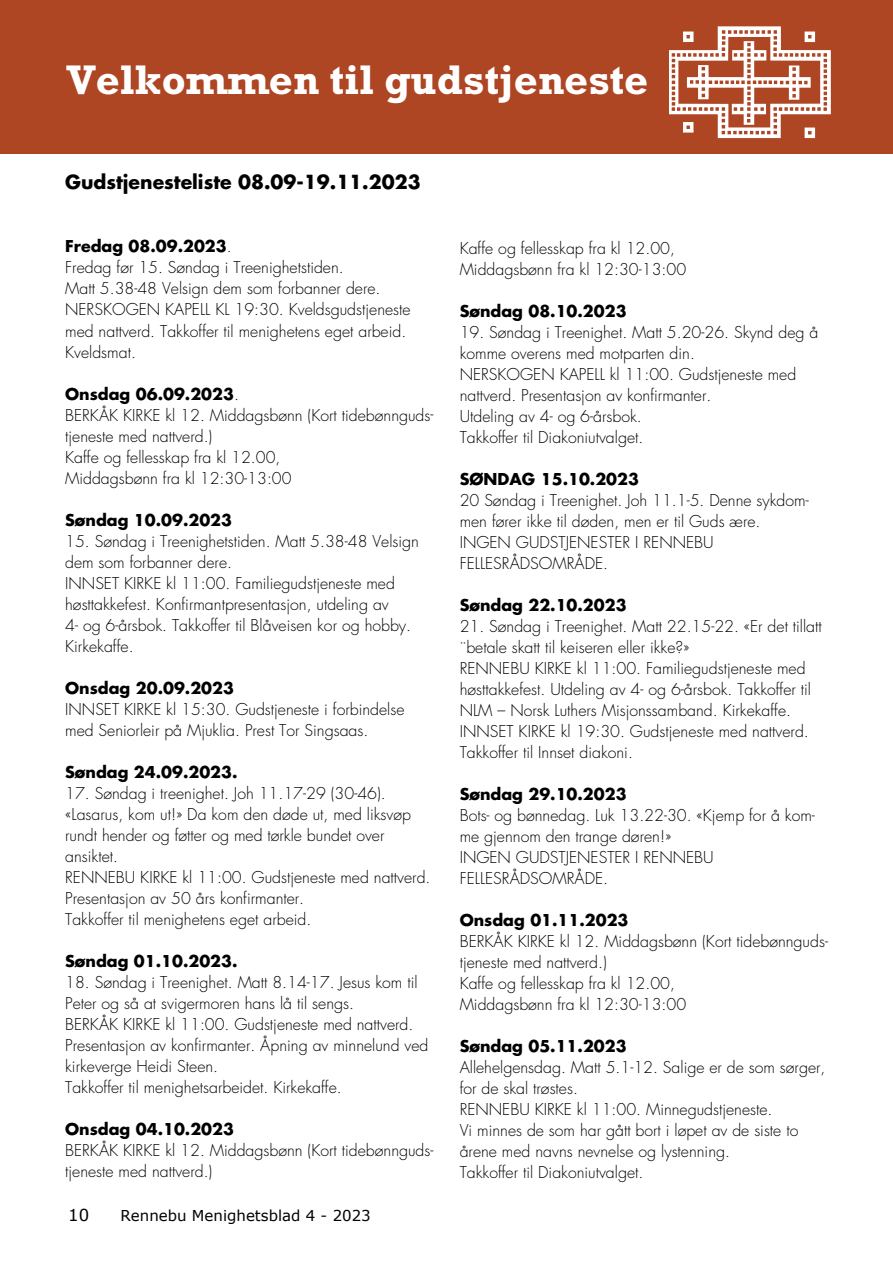
<style>
.page{position:relative;width:893px;height:1263px;background:#fff}
.page>*{position:absolute;margin:0;border:0;box-sizing:border-box;transform-origin:0 0}
.t1{font:700 42px "Rockwell";color:#fff}
.t2{font:700 18.9px "Futura";color:#000}
.t3{font:16.5px "Verdana";color:#000}
.t4{font:300 15.9px/21px "Futura";color:#000}
.t5{font:700 15.9px "Futura";color:#000}
.t6{font:15px "Verdana";color:#000}
.s1{font-weight:700}
</style>
<div class="page">
<div style="left:0;top:0;width:893px;height:153px;background:#ae4523"></div>
<svg style="left:670px;top:26px;width:161px;height:112px"></svg>
<h1 class="t1" style="left:66px;top:55px;width:583px">Velkommen til gudstjeneste</h1>
<p class="t2" style="left:65px;top:169px;width:357px">Gudstjenesteliste 08.09-19.11.2023</p>
<p class="t4" style="left:65px;top:237px;width:347px"><span class="s1">Fredag 08.09.2023</span>.<br>Fredag før 15. Søndag i Treenighetstiden.<br>Matt 5.38-48 Velsign dem som forbanner dere.<br>NERSKOGEN KAPELL KL 19:30. Kveldsgudstjeneste med nattverd. Takkoffer til menighetens eget arbeid.<br>Kveldsmat.</p>
<p class="t4" style="left:65px;top:384px;width:370px"><span class="s1">Onsdag 06.09.2023</span>.<br>BERKÅK KIRKE kl 12. Middagsbønn (Kort tidebønnguds&shy;tjeneste med nattverd.)<br>Kaffe og fellesskap fra kl 12.00,<br>Middagsbønn fra kl 12:30-13:00</p>
<p class="t5" style="left:65px;top:508px;width:168px">Søndag 10.09.2023</p>
<p class="t4" style="left:65px;top:531px;width:355px">15. Søndag i Treenighetstiden. Matt 5.38-48 Velsign dem som forbanner dere.<br>INNSET KIRKE kl 11:00. Familiegudstjeneste med høsttakkefest. Konfirmantpresentasjon, utdeling av<br>4- og 6-årsbok. Takkoffer til Blåveisen kor og hobby.<br>Kirkekaffe.</p>
<p class="t5" style="left:65px;top:676px;width:170px">Onsdag 20.09.2023</p>
<p class="t4" style="left:65px;top:699px;width:341px">INNSET KIRKE kl 15:30. Gudstjeneste i forbindelse med Seniorleir på Mjuklia. Prest Tor Singsaas.</p>
<p class="t5" style="left:65px;top:760px;width:174px">Søndag 24.09.2023.</p>
<p class="t4" style="left:65px;top:783px;width:367px">17. Søndag i treenighet. Joh 11.17-29 (30-46). «Lasarus, kom ut!» Da kom den døde ut, med liksvøp rundt hender og føtter og med tørkle bundet over ansiktet.<br>RENNEBU KIRKE kl 11:00. Gudstjeneste med nattverd.<br>Presentasjon av 50 års konfirmanter.<br>Takkoffer til menighetens eget arbeid.</p>
<p class="t5" style="left:65px;top:950px;width:174px">Søndag 01.10.2023.</p>
<p class="t4" style="left:65px;top:972px;width:365px">18. Søndag i Treenighet. Matt 8.14-17. Jesus kom til Peter og så at svigermoren hans lå til sengs.<br>BERKÅK KIRKE kl 11:00. Gudstjeneste med nattverd.<br>Presentasjon av konfirmanter. Åpning av minnelund ved kirkeverge Heidi Steen.<br>Takkoffer til menighetsarbeidet. Kirkekaffe.</p>
<p class="t5" style="left:65px;top:1118px;width:170px">Onsdag 04.10.2023</p>
<p class="t4" style="left:65px;top:1140px;width:370px">BERKÅK KIRKE kl 12. Middagsbønn (Kort tidebønnguds&shy;tjeneste med nattverd.)</p>
<p class="t3" style="left:68px;top:1204px;width:22px">10</p>
<p class="t6" style="left:121px;top:1206px;width:252px">Rennebu Menighetsblad 4 - 2023</p>
<p class="t4" style="left:460px;top:238px;width:228px">Kaffe og fellesskap fra kl 12.00,<br>Middagsbønn fra kl 12:30-13:00</p>
<p class="t5" style="left:460px;top:300px;width:168px">Søndag 08.10.2023</p>
<p class="t4" style="left:460px;top:322px;width:360px">19. Søndag i Treenighet. Matt 5.20-26. Skynd deg å komme overens med motparten din.<br>NERSKOGEN KAPELL kl 11:00. Gudstjeneste med nattverd. Presentasjon av konfirmanter.<br>Utdeling av 4- og 6-årsbok.<br>Takkoffer til Diakoniutvalget.</p>
<p class="t5" style="left:460px;top:468px;width:181px">SØNDAG 15.10.2023</p>
<p class="t4" style="left:460px;top:490px;width:351px">20 Søndag i Treenighet. Joh 11.1-5. Denne sykdom&shy;men fører ikke til døden, men er til Guds ære.<br>INGEN GUDSTJENESTER I RENNEBU FELLESRÅDSOMRÅDE.</p>
<p class="t5" style="left:460px;top:594px;width:168px">Søndag 22.10.2023</p>
<p class="t4" style="left:460px;top:616px;width:364px">21. Søndag i Treenighet. Matt 22.15-22. «Er det tillatt ¨betale skatt til keiseren eller ikke?»<br>RENNEBU KIRKE kl 11:00. Familiegudstjeneste med høsttakkefest. Utdeling av 4- og 6-årsbok. Takkoffer til NLM – Norsk Luthers Misjonssamband. Kirkekaffe.<br>INNSET KIRKE kl 19:30. Gudstjeneste med nattverd.<br>Takkoffer til Innset diakoni.</p>
<p class="t5" style="left:460px;top:783px;width:168px">Søndag 29.10.2023</p>
<p class="t4" style="left:460px;top:805px;width:357px">Bots- og bønnedag. Luk 13.22-30. «Kjemp for å kom&shy;me gjennom den trange døren!»<br>INGEN GUDSTJENESTER I RENNEBU<br>FELLESRÅDSOMRÅDE.</p>
<p class="t5" style="left:460px;top:909px;width:170px">Onsdag 01.11.2023</p>
<p class="t4" style="left:460px;top:931px;width:370px">BERKÅK KIRKE kl 12. Middagsbønn (Kort tidebønnguds&shy;tjeneste med nattverd.)<br>Kaffe og fellesskap fra kl 12.00,<br>Middagsbønn fra kl 12:30-13:00</p>
<p class="t5" style="left:460px;top:1035px;width:168px">Søndag 05.11.2023</p>
<p class="t4" style="left:460px;top:1057px;width:367px">Allehelgensdag. Matt 5.1-12. Salige er de som sørger, for de skal trøstes.<br>RENNEBU KIRKE kl 11:00. Minnegudstjeneste.<br>Vi minnes de som har gått bort i løpet av de siste to årene med navns nevnelse og lystenning.<br>Takkoffer til Diakoniutvalget.</p>
</div>
